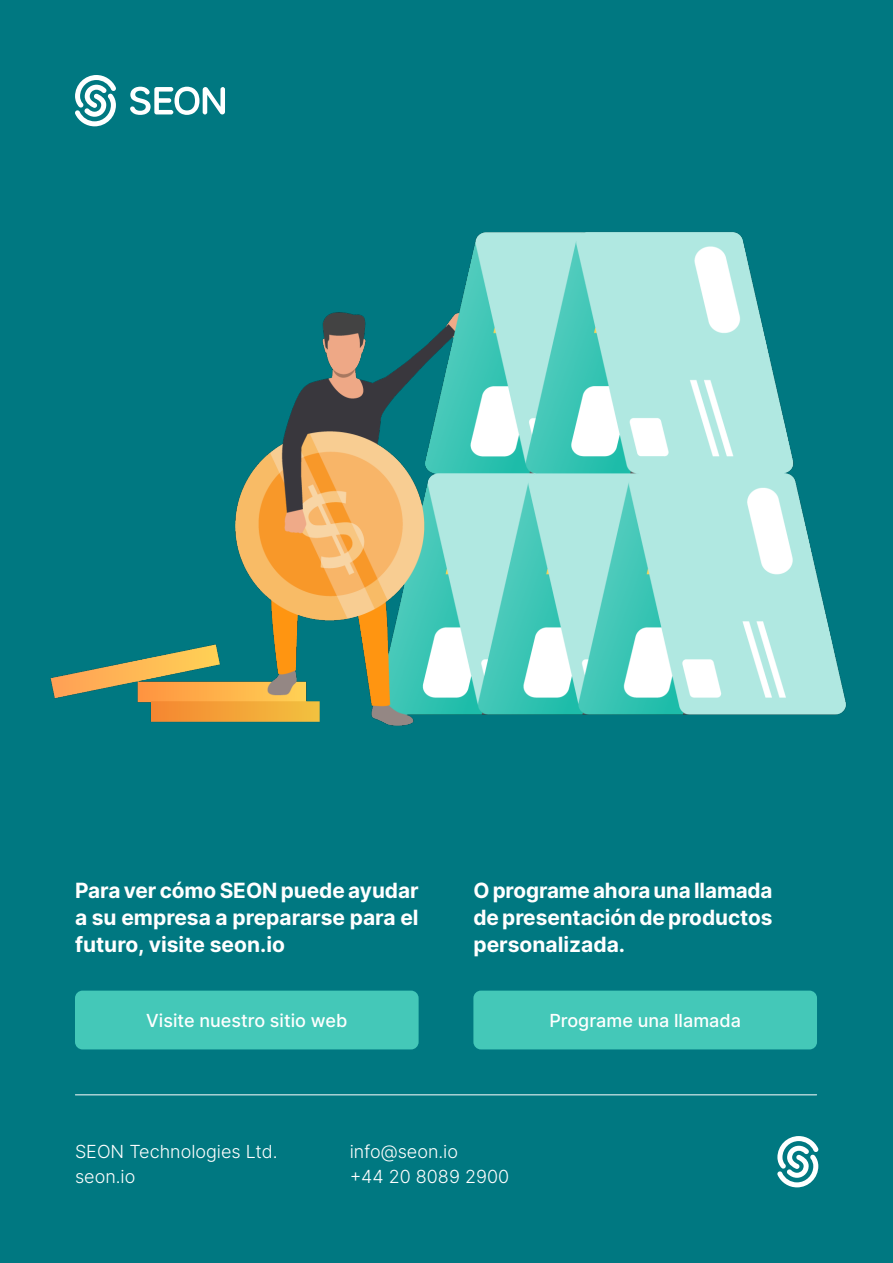
<style>
.page{position:relative;width:893px;height:1263px;background:#007881}
.page>*{position:absolute;margin:0;border:0;box-sizing:border-box;transform-origin:0 0}
.t1{font:700 21px/27px "Inter";color:#fff;text-align:justify}
.t2{font:300 18px/25.5px "Inter";color:#fff}
.t3{font:500 18px "Inter";color:#fff}
</style>
<div class="page">
<img style="left:50px;top:232px;width:797px;height:494px">
<svg style="left:75px;top:75px;width:41px;height:51px"></svg>
<svg style="left:130px;top:87px;width:95px;height:28px"></svg>
<svg style="left:777px;top:1136px;width:42px;height:51px"></svg>
<hr style="left:75px;top:1094px;width:742px;height:1px;background:#fff">
<div style="left:75px;top:990px;width:344px;height:59px;background:#44c8b8;border-radius:8px"></div>
<div style="left:473px;top:990px;width:344px;height:59px;background:#44c8b8;border-radius:8px"></div>
<p class="t1" style="left:75px;top:877px;width:345px">Para ver cómo SEON puede ayudar a su empresa a prepararse para el futuro, visite seon.io</p>
<p class="t1" style="left:473px;top:877px;width:301px">O programe ahora una llamada de presentación de productos personalizada.</p>
<p class="t3" style="left:146px;top:1007px;width:202px">Visite nuestro sitio web</p>
<p class="t3" style="left:549px;top:1007px;width:193px">Programe una llamada</p>
<p class="t2" style="left:75px;top:1138px;width:204px">SEON Technologies Ltd. seon.io</p>
<p class="t2" style="left:350px;top:1138px;width:161px">info@seon.io<br>+44 20 8089 2900</p>
</div>
